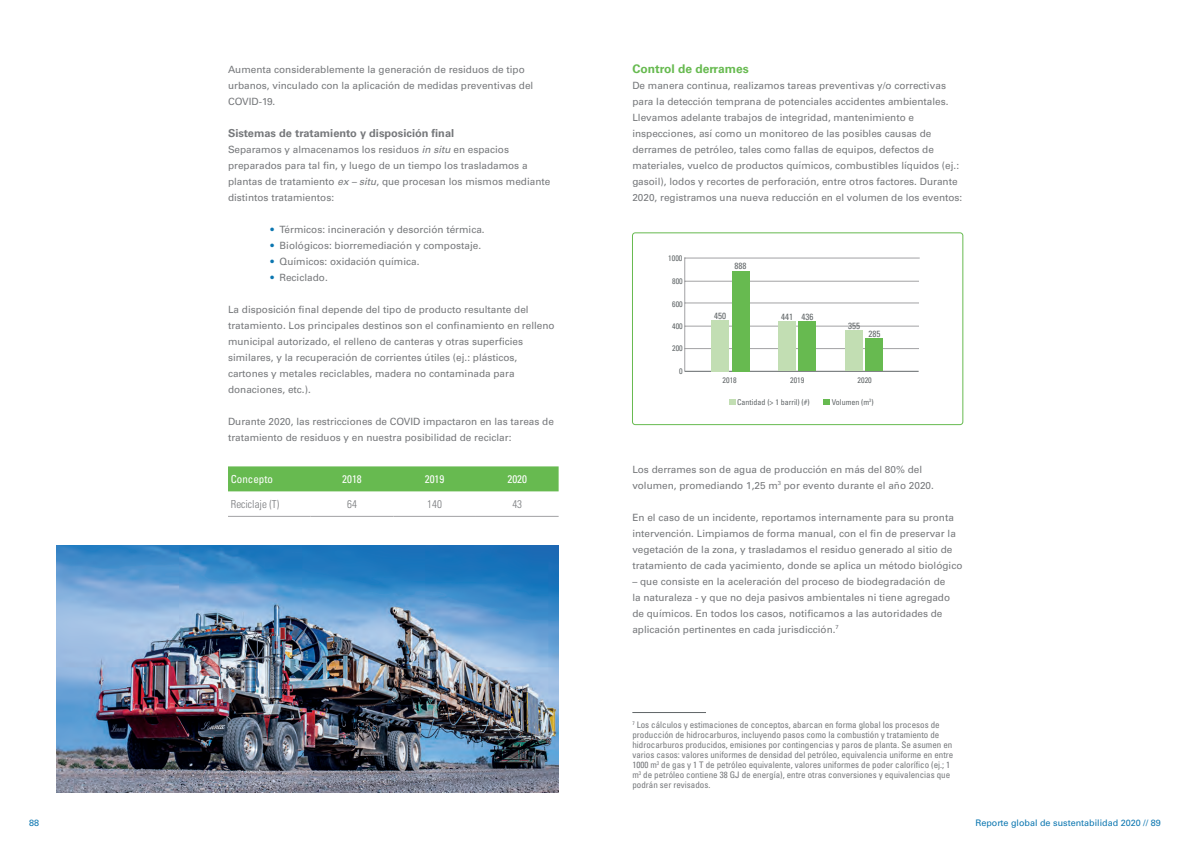
<style>
.page{position:relative;width:1191px;height:842px;background:#fff}
.page>*{position:absolute;margin:0;border:0;box-sizing:border-box;transform-origin:0 0}
.t1{font:700 12px "Univers LT Std";color:#67ba50}
.t2{font:700 11px "Univers LT Std";color:#76787b}
.t3{font:condensed 11px "Univers LT Std";color:#fff}
.t4{font:300 condensed 11px "Univers LT Std";color:#76787b}
.t5{font:10px/16px "Univers LT Std";color:#76787b}
.t6{font:condensed 9px/10px "Univers LT Std";color:#76787b}
.t7{font:9px "Univers LT Std";color:#0b76b0}
.t8{font:condensed 9px "Univers LT Std";color:#616668}
.t9{font:condensed 8px "Univers LT Std";color:#616668}
.s1{font-style:italic}
.s2{font-weight:700;color:#0b76b0}
</style>
<div class="page">
<div style="left:228px;top:466px;width:330px;height:25px;background:#67ba50"></div>
<hr style="left:228px;top:516px;width:83px;height:1px;background:#a2a2a4">
<hr style="left:311px;top:516px;width:82px;height:1px;background:#a2a2a4">
<hr style="left:393px;top:516px;width:83px;height:1px;background:#a2a2a4">
<hr style="left:476px;top:516px;width:82px;height:1px;background:#a2a2a4">
<div style="left:632px;top:233px;width:331px;height:192px;border:1px solid #67ba50;border-radius:3px"></div>
<img style="left:57px;top:546px;width:501px;height:247px">
<hr style="left:632px;top:712px;width:74px;height:1px;background:#616668">
<hr style="left:684px;top:257px;width:1px;height:114px;background:#a2a2a4">
<hr style="left:684px;top:348px;width:235px;height:1px;background:#a2a2a4">
<hr style="left:684px;top:326px;width:235px;height:1px;background:#a2a2a4">
<hr style="left:684px;top:303px;width:235px;height:1px;background:#a2a2a4">
<hr style="left:684px;top:281px;width:235px;height:1px;background:#a2a2a4">
<hr style="left:684px;top:258px;width:235px;height:1px;background:#a2a2a4">
<hr style="left:684px;top:371px;width:234px;height:1px;background:#616668">
<div style="left:711px;top:320px;width:17px;height:51px;background:#c2deb3"></div>
<div style="left:732px;top:271px;width:17px;height:100px;background:#67ba50"></div>
<div style="left:778px;top:321px;width:17px;height:50px;background:#c2deb3"></div>
<div style="left:799px;top:322px;width:17px;height:49px;background:#67ba50"></div>
<div style="left:845px;top:331px;width:17px;height:40px;background:#c2deb3"></div>
<div style="left:866px;top:339px;width:17px;height:32px;background:#67ba50"></div>
<svg style="left:729px;top:399px;width:6px;height:6px"></svg>
<svg style="left:824px;top:399px;width:6px;height:6px"></svg>
<p class="t5" style="left:228px;top:61px;width:307px">Aumenta considerablemente la generación de residuos de tipo urbanos, vinculado con la aplicación de medidas preventivas del<br>COVID-19.</p>
<p class="t2" style="left:228px;top:126px;width:228px">Sistemas de tratamiento y disposición final</p>
<p class="t5" style="left:228px;top:141px;width:324px">Separamos y almacenamos los residuos <span class="s1">in situ</span> en espacios preparados para tal fin, y luego de un tiempo los trasladamos a plantas de tratamiento <span class="s1">ex – situ</span>, que procesan los mismos mediante distintos tratamientos:</p>
<p class="t5" style="left:270px;top:221px;width:216px"><span class="s2">•</span> Térmicos: incineración y desorción térmica.</p>
<p class="t5" style="left:270px;top:237px;width:212px"><span class="s2">•</span> Biológicos: biorremediación y compostaje.</p>
<p class="t5" style="left:270px;top:253px;width:150px"><span class="s2">•</span> Químicos: oxidación química.</p>
<p class="t5" style="left:270px;top:269px;width:59px"><span class="s2">•</span> Reciclado.</p>
<p class="t5" style="left:228px;top:301px;width:328px">La disposición final depende del tipo de producto resultante del tratamiento. Los principales destinos son el confinamiento en relleno municipal autorizado, el relleno de canteras y otras superficies similares, y la recuperación de corrientes útiles (ej.: plásticos, cartones y metales reciclables, madera no contaminada para donaciones, etc.).</p>
<p class="t5" style="left:228px;top:413px;width:327px">Durante 2020, las restricciones de COVID impactaron en las tareas de tratamiento de residuos y en nuestra posibilidad de reciclar:</p>
<p class="t3" style="left:231px;top:472px;width:44px">Concepto</p>
<p class="t3" style="left:342px;top:472px;width:21px">2018</p>
<p class="t3" style="left:425px;top:472px;width:21px">2019</p>
<p class="t3" style="left:507px;top:472px;width:21px">2020</p>
<p class="t4" style="left:231px;top:497px;width:50px">Reciclaje (T)</p>
<p class="t4" style="left:347px;top:497px;width:11px">64</p>
<p class="t4" style="left:427px;top:497px;width:16px">140</p>
<p class="t4" style="left:512px;top:497px;width:11px">43</p>
<p class="t1" style="left:632px;top:61px;width:118px">Control de derrames</p>
<p class="t5" style="left:632px;top:77px;width:331px">De manera continua, realizamos tareas preventivas y/o correctivas para la detección temprana de potenciales accidentes ambientales.<br>Llevamos adelante trabajos de integridad, mantenimiento e inspecciones, así como un monitoreo de las posibles causas de derrames de petróleo, tales como fallas de equipos, defectos de materiales, vuelco de productos químicos, combustibles líquidos (ej.: gasoil), lodos y recortes de perforación, entre otros factores. Durante 2020, registramos una nueva reducción en el volumen de los eventos:</p>
<p class="t9" style="left:668px;top:253px;width:16px">1000</p>
<p class="t9" style="left:672px;top:276px;width:12px">800</p>
<p class="t9" style="left:672px;top:299px;width:12px">600</p>
<p class="t9" style="left:672px;top:321px;width:12px">400</p>
<p class="t9" style="left:679px;top:366px;width:5px">0</p>
<p class="t9" style="left:672px;top:343px;width:12px">200</p>
<p class="t8" style="left:734px;top:260px;width:13px">888</p>
<p class="t8" style="left:714px;top:310px;width:13px">450</p>
<p class="t8" style="left:781px;top:311px;width:34px">441 436</p>
<p class="t8" style="left:848px;top:320px;width:13px">355</p>
<p class="t8" style="left:868px;top:328px;width:13px">285</p>
<p class="t9" style="left:722px;top:375px;width:16px">2018</p>
<p class="t9" style="left:790px;top:375px;width:16px">2019</p>
<p class="t9" style="left:857px;top:375px;width:16px">2020</p>
<p class="t9" style="left:737px;top:397px;width:74px">Cantidad (&gt; 1 barril) (#)</p>
<p class="t9" style="left:832px;top:397px;width:43px">Volumen (m<sup>3</sup>)</p>
<p class="t5" style="left:632px;top:461px;width:303px">Los derrames son de agua de producción en más del 80% del volumen, promediando 1,25 m<sup>3</sup> por evento durante el año 2020.</p>
<p class="t5" style="left:632px;top:509px;width:332px">En el caso de un incidente, reportamos internamente para su pronta intervención. Limpiamos de forma manual, con el fin de preservar la vegetación de la zona, y trasladamos el residuo generado al sitio de tratamiento de cada yacimiento, donde se aplica un método biológico</p>
<p class="t5" style="left:632px;top:573px;width:319px">– que consiste en la aceleración del proceso de biodegradación de la naturaleza - y que no deja pasivos ambientales ni tiene agregado de químicos. En todos los casos, notificamos a las autoridades de aplicación pertinentes en cada jurisdicción.<sup>7</sup></p>
<p class="t6" style="left:632px;top:719px;width:322px"><sup>7</sup> Los cálculos y estimaciones de conceptos, abarcan en forma global los procesos de producción de hidrocarburos, incluyendo pasos como la combustión y tratamiento de hidrocarburos producidos, emisiones por contingencias y paros de planta. Se asumen en varios casos: valores uniformes de densidad del petróleo, equivalencia uniforme en entre 1000 m<sup>3</sup> de gas y 1 T de petróleo equivalente, valores uniformes de poder calorífico (ej.; 1 m<sup>3</sup> de petróleo contiene 38 GJ de energía), entre otras conversiones y equivalencias que podrán ser revisados.</p>
<p class="t7" style="left:29px;top:817px;width:12px">88</p>
<p class="t7" style="left:975px;top:817px;width:187px">Reporte global de sustentabilidad 2020 // 89</p>
</div>
